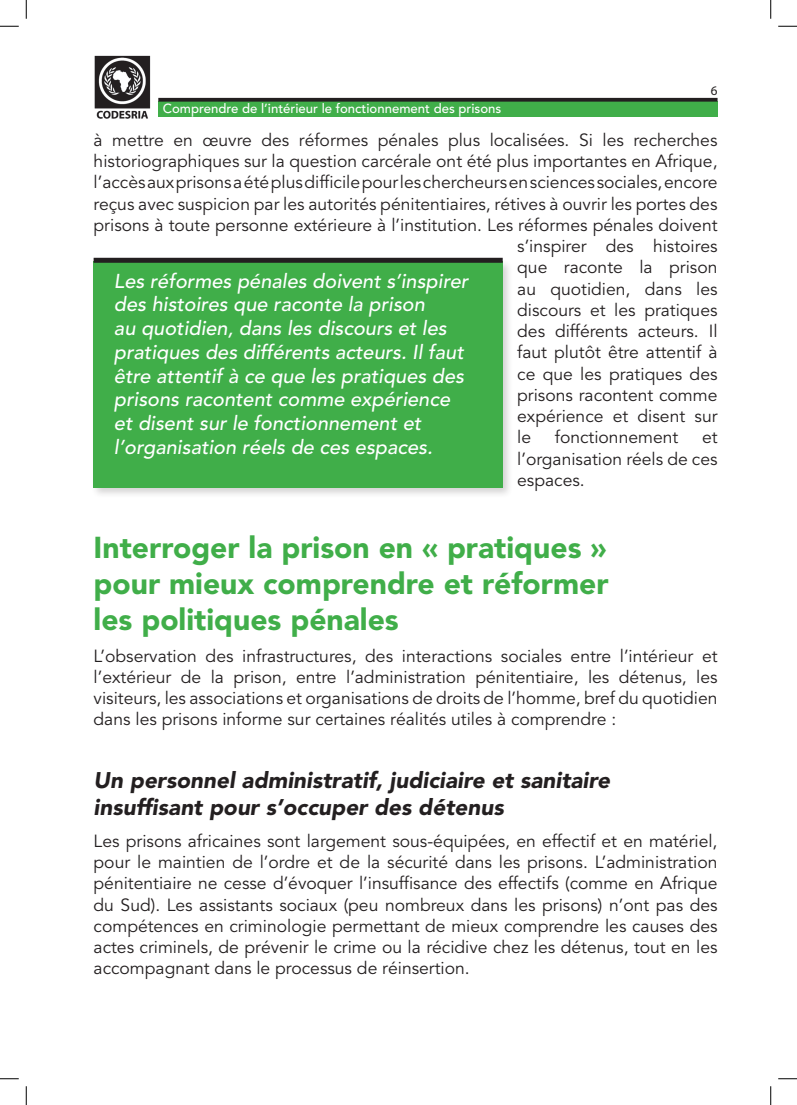
<style>
.page{position:relative;width:797px;height:1105px;background:#fff}
.page>*{position:absolute;margin:0;border:0;box-sizing:border-box;transform-origin:0 0}
.Titre{font:900 30px/36px "Avenir";color:#40ae49;text-align:justify}
.Titre2{font:italic 900 22.5px/27px "Avenir";color:#231f20}
.Commentaire{font:italic 500 20px/23.8px "Avenir";color:#fff}
.Texte1{font:17.5px/21.2px "Avenir";color:#231f20;text-align:justify}
.t1{font:500 13.12px "Avenir";color:#fff}
.t2{font:13.12px "Myriad Pro";color:#231f20}
</style>
<div class="page">
<div style="left:158px;top:102px;width:559px;height:15px;background:#40ae49"></div>
<svg style="left:158px;top:98px;width:559px;height:4px;background:#252c23"></svg>
<img style="left:94px;top:55px;width:57px;height:64px">
<div style="left:90px;top:258px;width:423px;height:241px;background:#231f20;opacity:.2"></div>
<div style="left:94px;top:262px;width:409px;height:226px;background:#40ae49"></div>
<div style="left:94px;top:258px;width:408px;height:5px;background:#231f20"></div>
<svg style="left:0;top:25px;width:19px;height:2px"></svg>
<svg style="left:778px;top:25px;width:19px;height:2px"></svg>
<svg style="left:0;top:1078px;width:19px;height:1px"></svg>
<svg style="left:778px;top:1078px;width:19px;height:1px"></svg>
<svg style="left:25px;top:0;width:2px;height:19px"></svg>
<svg style="left:25px;top:1086px;width:2px;height:19px"></svg>
<svg style="left:770px;top:0;width:1px;height:19px"></svg>
<svg style="left:770px;top:1086px;width:1px;height:19px"></svg>
<p class="t2" style="left:710px;top:82px;width:8px">6</p>
<p class="t1" style="left:163px;top:101px;width:340px">Comprendre de l’intérieur le fonctionnement des prisons</p>
<p class="Texte1" style="left:94px;top:130px;width:625px">à mettre en œuvre des réformes pénales plus localisées. Si les recherches</p>
<p class="Texte1" style="left:94px;top:151px;width:625px">historiographiques sur la question carcérale ont été plus importantes en Afrique,</p>
<p class="Texte1" style="left:94px;top:172px;width:625px">l’accès aux prisons a été plus difficile pour les chercheurs en sciences sociales, encore</p>
<p class="Texte1" style="left:94px;top:193px;width:625px">reçus avec suspicion par les autorités pénitentiaires, rétives à ouvrir les portes des</p>
<p class="Texte1" style="left:94px;top:215px;width:625px">prisons à toute personne extérieure à l’institution. Les réformes pénales doivent</p>
<p class="Texte1" style="left:517px;top:236px;width:202px">s’inspirer des histoires</p>
<p class="Texte1" style="left:517px;top:257px;width:202px">que raconte la prison</p>
<p class="Texte1" style="left:517px;top:278px;width:202px">au quotidien, dans les</p>
<p class="Texte1" style="left:517px;top:300px;width:202px">discours et les pratiques</p>
<p class="Texte1" style="left:517px;top:321px;width:202px">des différents acteurs. Il</p>
<p class="Texte1" style="left:517px;top:342px;width:202px">faut plutôt être attentif à</p>
<p class="Texte1" style="left:517px;top:363px;width:202px">ce que les pratiques des</p>
<p class="Texte1" style="left:517px;top:385px;width:202px">prisons racontent comme</p>
<p class="Texte1" style="left:517px;top:406px;width:202px">expérience et disent sur</p>
<p class="Texte1" style="left:517px;top:427px;width:15px">le</p>
<p class="Texte1" style="left:555px;top:427px;width:125px">fonctionnement</p>
<p class="Commentaire" style="left:114px;top:269px;width:356px">Les réformes pénales doivent s’inspirer des histoires que raconte la prison<br>au quotidien, dans les discours et les pratiques des différents acteurs. Il faut être attentif à ce que les pratiques des prisons racontent comme expérience et disent sur le fonctionnement et l’organisation réels de ces espaces.</p>
<p class="Texte1" style="left:517px;top:427px;width:202px;text-indent:185px">et l’organisation réels de ces espaces.</p>
<p class="Titre" style="left:94px;top:529px;width:516px">Interroger la prison en « pratiques » pour mieux comprendre et réformer les politiques pénales</p>
<p class="Texte1" style="left:94px;top:645px;width:625px">L’observation des infrastructures, des interactions sociales entre l’intérieur et l’extérieur de la prison, entre l’administration pénitentiaire, les détenus, les visiteurs, les associations et organisations de droits de l’homme, bref du quotidien dans les prisons informe sur certaines réalités utiles à comprendre :</p>
<p class="Titre2" style="left:94px;top:767px;width:518px">Un personnel administratif, judiciaire et sanitaire insuffisant pour s’occuper des détenus</p>
<p class="Texte1" style="left:94px;top:831px;width:625px">Les prisons africaines sont largement sous-équipées, en effectif et en matériel, pour le maintien de l’ordre et de la sécurité dans les prisons. L’administration pénitentiaire ne cesse d’évoquer l’insuffisance des effectifs (comme en Afrique du Sud). Les assistants sociaux (peu nombreux dans les prisons) n’ont pas des compétences en criminologie permettant de mieux comprendre les causes des actes criminels, de prévenir le crime ou la récidive chez les détenus, tout en les accompagnant dans le processus de réinsertion.</p>
</div>
